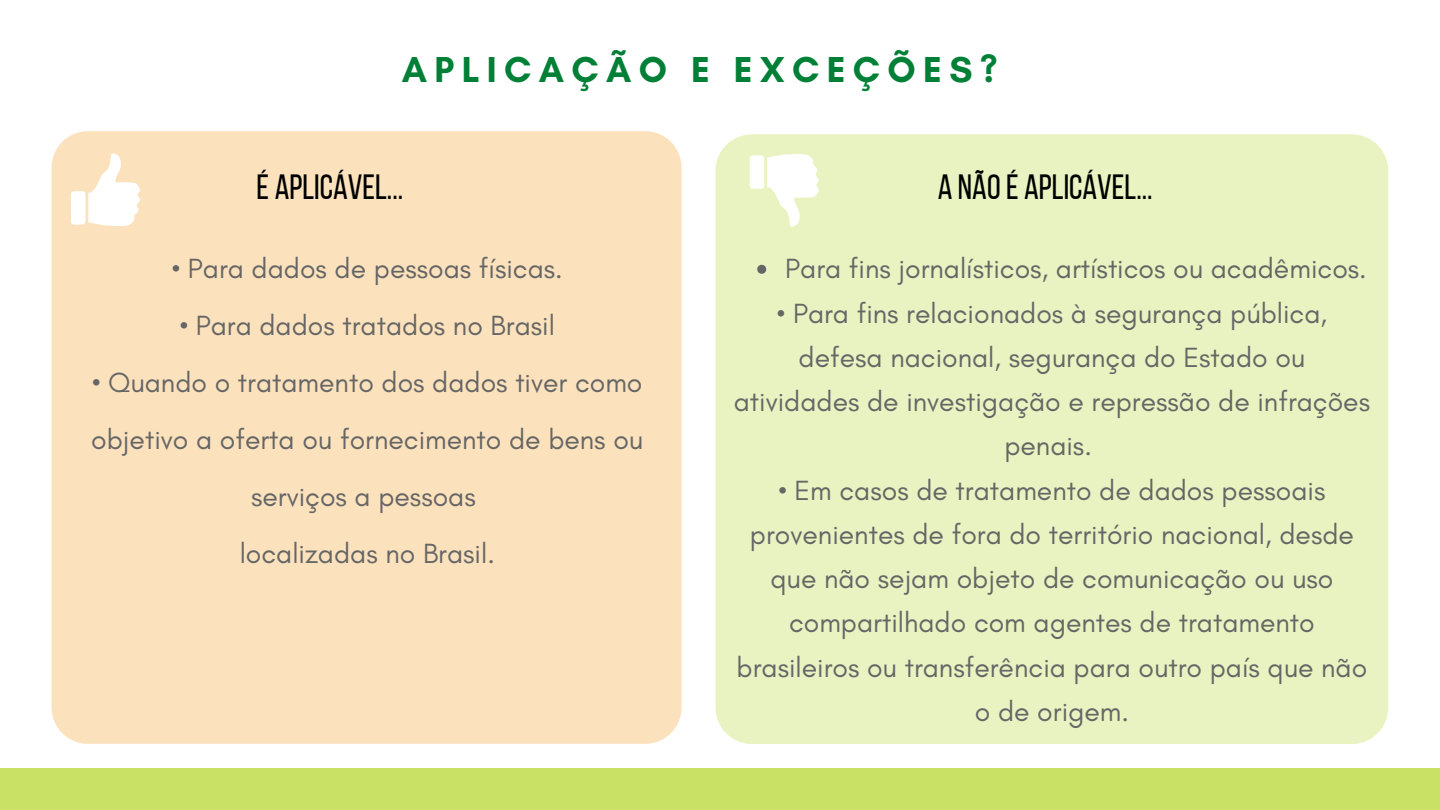
<style>
.page{position:relative;width:1440px;height:810px;background:#fff}
.page>*{position:absolute;margin:0;border:0;box-sizing:border-box;transform-origin:0 0}
.t1{font:700 36.8px "Glacial Indifference";letter-spacing:.2em;color:#008037}
.t2{font:35px "Bebas Neue";color:#000}
.t3{font:28.3px/44.2px "Glacial Indifference";color:#666;text-align:center}
</style>
<div class="page">
<div style="left:0;top:768px;width:1440px;height:42px;background:#c9e265"></div>
<div style="left:52px;top:131px;width:630px;height:613px;background:#fce2bc;border-radius:36px"></div>
<div style="left:716px;top:134px;width:672px;height:610px;background:#e9f3c1;border-radius:36px"></div>
<svg style="left:88px;top:153px;width:52px;height:73px"></svg>
<div style="left:71px;top:191px;width:14px;height:34px;background:#fff;border-radius:3px"></div>
<svg style="left:757px;top:265px;width:9px;height:9px"></svg>
<svg style="left:767px;top:154px;width:52px;height:73px"></svg>
<div style="left:750px;top:155px;width:14px;height:34px;background:#fff;border-radius:3px"></div>
<h1 class="t1" style="left:402px;top:47px;width:597px">APLICAÇÃO E EXCEÇÕES?</h1>
<p class="t2" style="left:257px;top:172px;width:148px">É APLICÁVEL...</p>
<p class="t2" style="left:938px;top:172px;width:216px">A NÃOÉ APLICÁVEL...</p>
<p class="t3" style="left:172px;top:246px;width:392px">• Para dados de pessoas físicas.</p>
<p class="t3" style="left:180px;top:303px;width:377px">• Para dados tratados no Brasil</p>
<p class="t3" style="left:91px;top:354px;width:554px;line-height:57px">• Quando o tratamento dos dados tiver como objetivo a oferta ou fornecimento de bens ou serviços a pessoas<br>localizadas no Brasil.</p>
<p class="t3" style="left:785px;top:246px;width:583px">Para fins jornalísticos, artísticos ou acadêmicos.</p>
<p class="t3" style="left:734px;top:291px;width:638px">• Para fins relacionados à segurança pública, defesa nacional, segurança do Estado ou atividades de investigação e repressão de infrações penais.</p>
<p class="t3" style="left:737px;top:468px;width:632px">• Em casos de tratamento de dados pessoais provenientes de fora do território nacional, desde que não sejam objeto de comunicação ou uso compartilhado com agentes de tratamento brasileiros ou transferência para outro país que não o de origem.</p>
</div>
